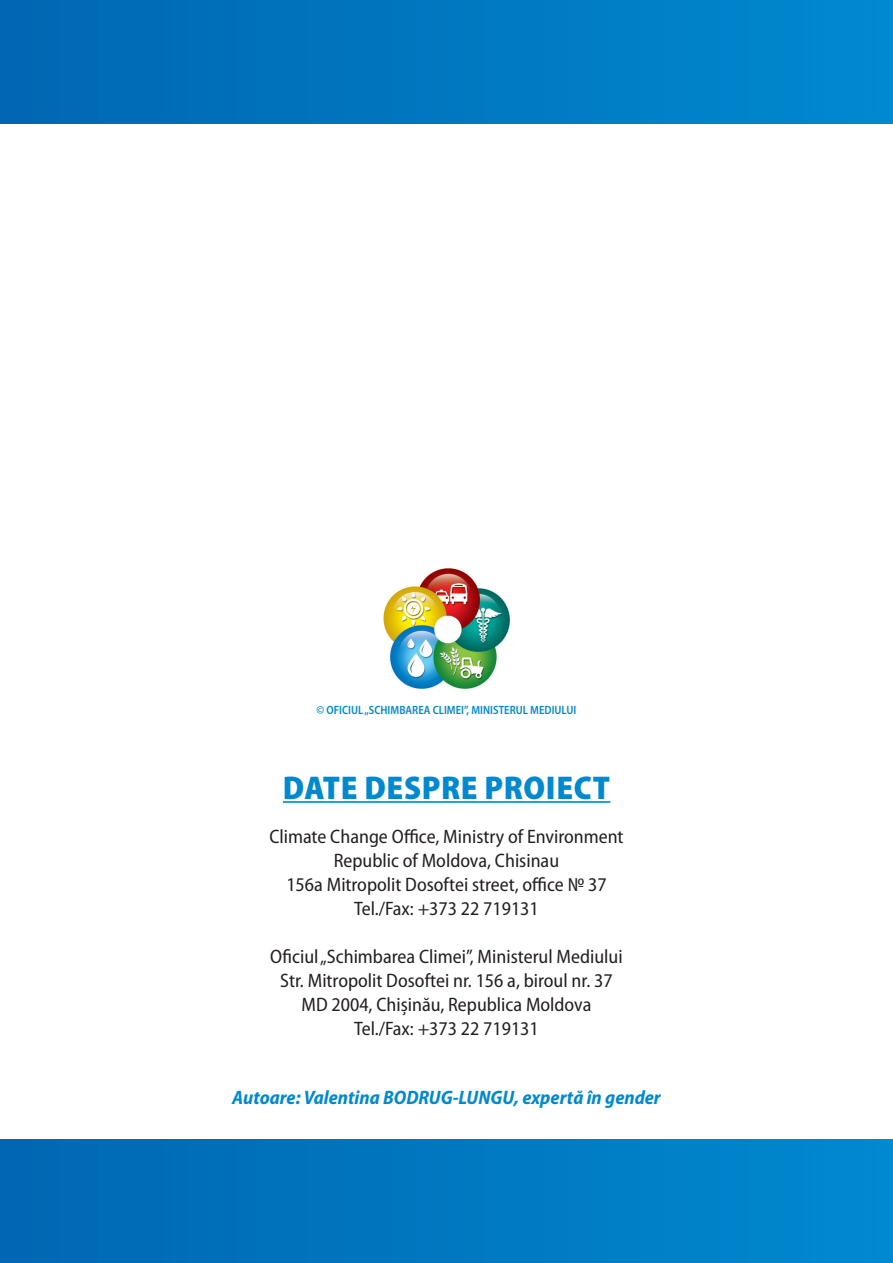
<style>
.page{position:relative;width:893px;height:1263px;background:#fff}
.page>*{position:absolute;margin:0;border:0;box-sizing:border-box;transform-origin:0 0}
.t1{font:900 semi-condensed 33px "Myriad Pro";letter-spacing:.02em;color:#0089cf}
.t2{font:semi-condensed 19.5px/24px "Myriad Pro";color:#231f20;text-align:center}
.t3{font:italic 700 semi-condensed 19.5px "Myriad Pro";color:#0089cf}
.t4{font:600 semi-condensed 12px "Myriad Pro";color:#0089cf;scale:.96 1}
</style>
<div class="page">
<div style="left:0;top:0;width:893px;height:123px;background:linear-gradient(to right,#0066b3,#0089cf)"></div>
<div style="left:0;top:1140px;width:893px;height:123px;background:linear-gradient(to right,#0066b3,#0089cf)"></div>
<hr style="left:283px;top:801px;width:327px;height:2px;background:#0089cf">
<img style="left:383px;top:568px;width:127px;height:121px">
<p class="t4" style="left:317px;top:703px;width:272px">© OFICIUL „SCHIMBAREA CLIMEI”, MINISTERUL MEDIULUI</p>
<h1 class="t1" style="left:283px;top:769px;width:329px">DATE DESPRE PROIECT</h1>
<p class="t2" style="left:269px;top:825px;width:356px">Climate Change Office, Ministry of Environment Republic of Moldova, Chisinau<br>156a Mitropolit Dosoftei street, office № 37<br>Tel./Fax: +373 22 719131</p>
<p class="t2" style="left:270px;top:945px;width:354px">Oficiul „Schimbarea Climei”, Ministerul Mediului Str. Mitropolit Dosoftei nr. 156 a, biroul nr. 37<br>MD 2004, Chișinău, Republica Moldova Tel./Fax: +373 22 719131</p>
<p class="t3" style="left:232px;top:1087px;width:430px">Autoare: Valentina BODRUG-LUNGU, expertă în gender</p>
</div>
